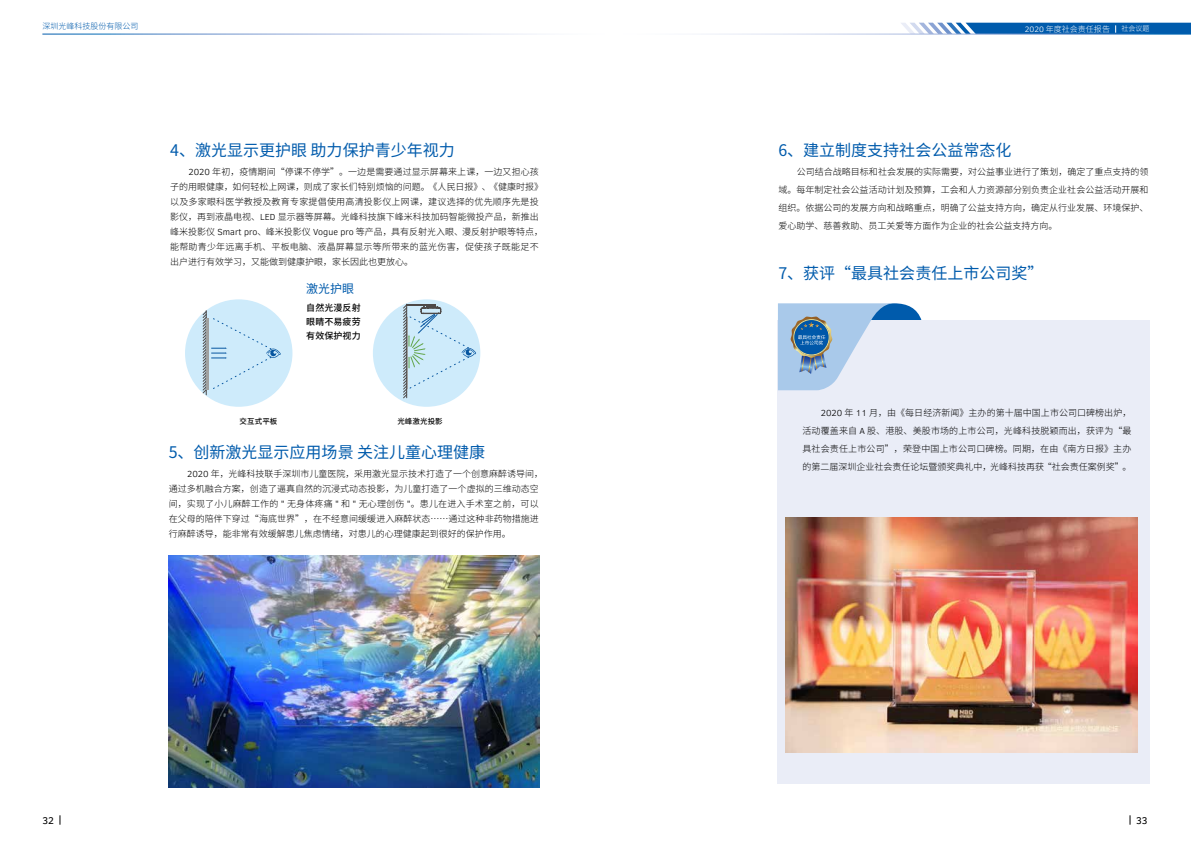
<style>
.page{position:relative;width:1191px;height:842px;background:#fff}
.page>*{position:absolute;margin:0;border:0;box-sizing:border-box;transform-origin:0 0}
.t1{font:16px "Noto Sans Hans";color:#005bac}
.t2{font:12px "Noto Sans Hans";color:#005bac}
.t3{font:10px "Clear Sans";color:#000}
.t4{font:300 9px/15px "Noto Sans Hans";color:#000}
.t5{font:500 9px/14px "Noto Sans Hans";letter-spacing:.01em;color:#000;text-align:justify}
.t6{font:300 8px "Noto Sans Hans";color:#005bac}
.t7{font:300 8px "Noto Sans Hans";color:#fff}
.t8{font:500 7.5px "Noto Sans Hans";letter-spacing:.01em;color:#000}
.t9{font:300 7px "Noto Sans Hans";color:#fff}
.s1{font-family:"Clear Sans"}
</style>
<div class="page">
<div style="left:778px;top:320px;width:371px;height:464px;background:#eaedf7"></div>
<svg style="left:778px;top:303px;width:143px;height:87px"></svg>
<img style="left:786px;top:517px;width:351px;height:235px">
<div style="left:185px;top:299px;width:107px;height:108px;background:#ceebfb;border-radius:50%"></div>
<div style="left:373px;top:299px;width:107px;height:108px;background:#ceebfb;border-radius:50%"></div>
<hr style="left:206px;top:311px;width:1px;height:84px;background:#4d4948">
<svg style="left:203px;top:311px;width:78px;height:82px"></svg>
<hr style="left:207px;top:318px;width:2px;height:71px;background:#a0a1a0">
<svg style="left:403px;top:304px;width:73px;height:94px"></svg>
<svg style="left:900px;top:23px;width:291px;height:11px;background:#3179bb"></svg>
<img style="left:169px;top:556px;width:370px;height:231px">
<p class="t6" style="left:42px;top:22px;width:97px">深圳光峰科技股份有限公司</p>
<h1 class="t1" style="left:170px;top:141px;width:286px">4、激光显示更护眼 助力保护青少年视力</h1>
<p class="t4" style="left:170px;top:164px;width:375px;text-indent:18px"><span class="s1">2020</span> 年初，疫情期间“停课不停学”。一边是需要通过显示屏幕来上课，一边又担心孩子的用眼健康，如何轻松上网课，则成了家长们特别烦恼的问题。《人民日报》、《健康时报》以及多家眼科医学教授及教育专家提倡使用高清投影仪上网课，建议选择的优先顺序先是投影仪，再到液晶电视、<span class="s1">LED</span> 显示器等屏幕。光峰科技旗下峰米科技加码智能微投产品，新推出峰米投影仪 <span class="s1">Smart pro</span>、峰米投影仪 <span class="s1">Vogue pro</span> 等产品，具有反射光入眼、漫反射护眼等特点，能帮助青少年远离手机、平板电脑、液晶屏幕显示等所带来的蓝光伤害，促使孩子既能足不出户进行有效学习，又能做到健康护眼，家长因此也更放心。</p>
<h2 class="t2" style="left:306px;top:281px;width:49px">激光护眼</h2>
<p class="t5" style="left:306px;top:301px;width:56px">自然光漫反射眼睛不易疲劳有效保护视力</p>
<p class="t8" style="left:240px;top:417px;width:39px">交互式平板</p>
<p class="t8" style="left:397px;top:417px;width:47px">光峰激光投影</p>
<h1 class="t1" style="left:169px;top:444px;width:318px">5、创新激光显示应用场景 关注儿童心理健康</h1>
<p class="t4" style="left:169px;top:467px;width:376px;text-indent:18px"><span class="s1">2020</span> 年，光峰科技联手深圳市儿童医院，采用激光显示技术打造了一个创意麻醉诱导间，通过多机融合方案，创造了逼真自然的沉浸式动态投影，为儿童打造了一个虚拟的三维动态空间，实现了小儿麻醉工作的 <span class="s1">"</span> 无身体疼痛 <span class="s1">"</span> 和 <span class="s1">"</span> 无心理创伤 <span class="s1">"</span>。患儿在进入手术室之前，可以在父母的陪伴下穿过“海底世界”，在不经意间缓缓进入麻醉状态……通过这种非药物措施进行麻醉诱导，能非常有效缓解患儿焦虑情绪，对患儿的心理健康起到很好的保护作用。</p>
<p class="t7" style="left:1025px;top:24px;width:87px"><span class="s1">2020</span> 年度社会责任报告</p>
<p class="t9" style="left:1121px;top:25px;width:29px">社会议题</p>
<h1 class="t1" style="left:778px;top:141px;width:234px">6、建立制度支持社会公益常态化</h1>
<p class="t4" style="left:778px;top:162px;width:372px;line-height:18px;text-align:justify;text-indent:18px">公司结合战略目标和社会发展的实际需要，对公益事业进行了策划，确定了重点支持的领域。每年制定社会公益活动计划及预算，工会和人力资源部分别负责企业社会公益活动开展和组织。依据公司的发展方向和战略重点，明确了公益支持方向，确定从行业发展、环境保护、爱心助学、慈善救助、员工关爱等方面作为企业的社会公益支持方向。</p>
<h1 class="t1" style="left:778px;top:264px;width:266px">7、获评“最具社会责任上市公司奖”</h1>
<p class="t4" style="left:802px;top:404px;width:330px;line-height:18px;text-align:justify;text-indent:18px"><span class="s1">2020</span> 年 <span class="s1">11</span> 月，由《每日经济新闻》主办的第十届中国上市公司口碑榜出炉，活动覆盖来自 <span class="s1">A</span> 股、港股、美股市场的上市公司，光峰科技脱颖而出，获评为“最具社会责任上市公司”，荣登中国上市公司口碑榜。同期，在由《南方日报》主办的第二届深圳企业社会责任论坛暨颁奖典礼中，光峰科技再获“社会责任案例奖”。</p>
<p class="t3" style="left:42px;top:813px;width:13px">32</p>
<p class="t3" style="left:1136px;top:813px;width:13px">33</p>
</div>
